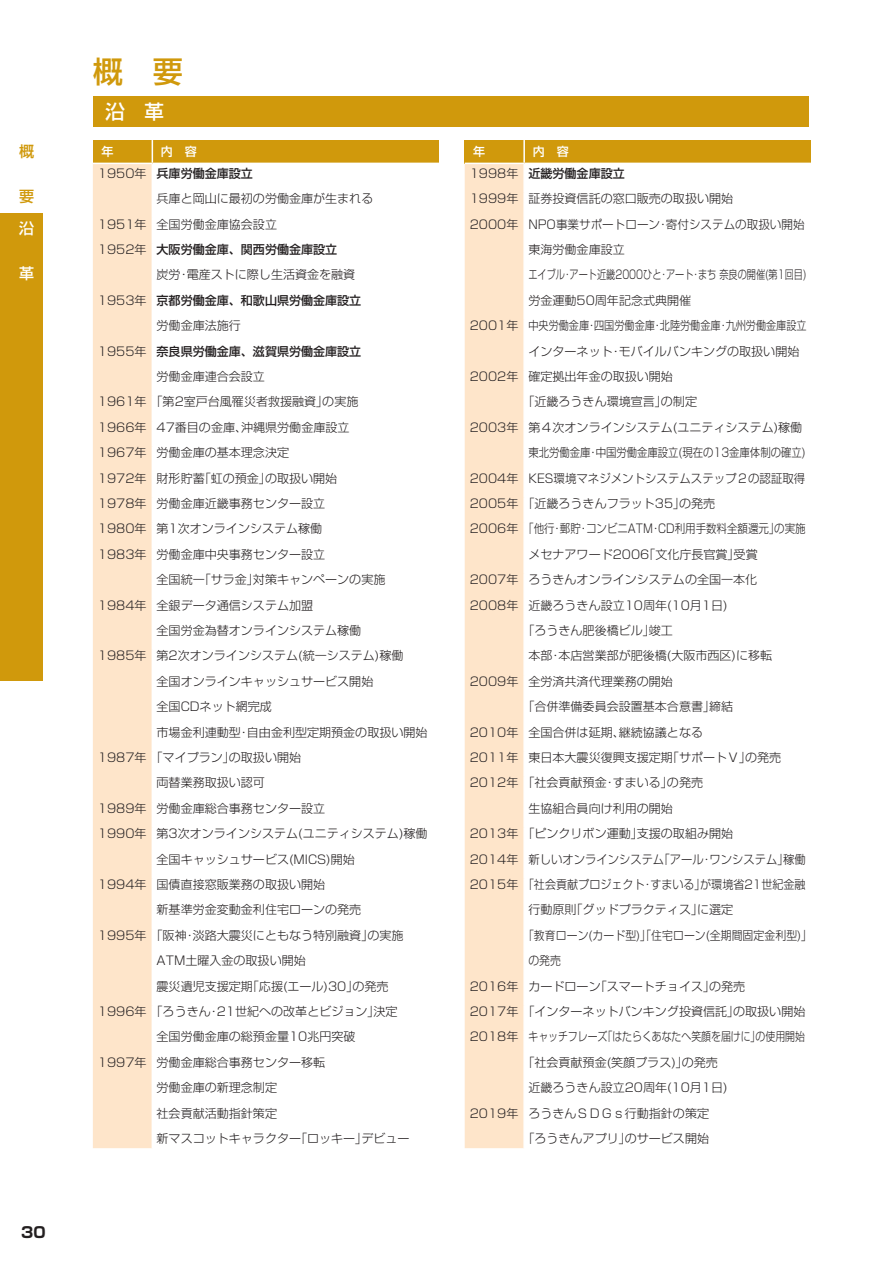
<style>
.page{position:relative;width:893px;height:1263px;background:#fff}
.page>*{position:absolute;margin:0;border:0;box-sizing:border-box;transform-origin:0 0}
.t1{font:500 30px "Shin Go Pr 6";color:#d0990c}
.t2{font:500 19.5px "Shin Go Pr 6";color:#fff}
.t3{font:500 15px "Shin Go Pr 6";color:#fff}
.t4{font:500 15px "Shin Go Pr 6";color:#d0990c}
.t5{font:700 15px "Shin Go Pr 6";color:#231f20}
.t6{font:300 12px "Shin Go Pr 6";color:#231f20}
.t7{font:500 12px/21.9px "Shin Go Pr 6";color:#231f20;text-align:center}
.t8{font:300 12px "Shin Go Pr 6";color:#231f20;scale:.76 1}
.t9{font:300 12px "Shin Go Pr 6";color:#231f20;scale:.9 1}
.t10{font:300 12px "Shin Go Pr 6";color:#231f20;scale:.86 1}
.t11{font:500 12px "Shin Go Pr 6";color:#fff}
.s1{color:#fff}
.s2{font-weight:300}
</style>
<div class="page">
<div style="left:0;top:213px;width:43px;height:467px;background:#d0990c"></div>
<div style="left:93px;top:97px;width:715px;height:30px;background:#d0990c"></div>
<div style="left:93px;top:140px;width:59px;height:23px;background:#d0990c"></div>
<div style="left:152px;top:140px;width:287px;height:23px;background:#d0990c"></div>
<div style="left:93px;top:164px;width:59px;height:984px;background:#fee5ca"></div>
<svg style="left:152px;top:140px;width:1px;height:23px"></svg>
<div style="left:465px;top:140px;width:59px;height:23px;background:#d0990c"></div>
<div style="left:524px;top:140px;width:287px;height:23px;background:#d0990c"></div>
<div style="left:465px;top:164px;width:58px;height:984px;background:#fee5ca"></div>
<hr style="left:523px;top:140px;width:2px;height:23px;background:#fff">
<p class="t4" style="left:19px;top:139px;width:16px">概</p>
<p class="t4" style="left:19px;top:184px;width:16px">要</p>
<p class="t3" style="left:19px;top:216px;width:16px">沿</p>
<p class="t3" style="left:19px;top:261px;width:16px">革</p>
<p class="t5" style="left:21px;top:1220px;width:26px">30</p>
<h1 class="t1" style="left:93px;top:47px;width:91px">概　要</h1>
<h2 class="t2" style="left:106px;top:96px;width:60px">沿　革</h2>
<p class="t11" style="left:101px;top:141px;width:14px">年</p>
<p class="t7" style="left:98px;top:140px;width:157px"><span class="s1">内　容<br></span><span class="s2">1950年</span> 兵庫労働金庫設立</p>
<p class="t6" style="left:157px;top:189px;width:218px">兵庫と岡山に最初の労働金庫が生まれる</p>
<p class="t6" style="left:98px;top:214px;width:181px">1951年 全国労働金庫協会設立</p>
<p class="t7" style="left:98px;top:238px;width:241px"><span class="s2">1952年</span> 大阪労働金庫、関西労働金庫設立</p>
<p class="t6" style="left:157px;top:265px;width:200px">炭労･電産ストに際し生活資金を融資</p>
<p class="t7" style="left:98px;top:289px;width:265px"><span class="s2">1953年</span> 京都労働金庫、和歌山県労働金庫設立</p>
<p class="t6" style="left:157px;top:316px;width:86px">労働金庫法施行</p>
<p class="t7" style="left:98px;top:339px;width:265px"><span class="s2">1955年</span> 奈良県労働金庫、滋賀県労働金庫設立</p>
<p class="t6" style="left:157px;top:366px;width:110px">労働金庫連合会設立</p>
<p class="t6" style="left:98px;top:392px;width:262px">1961年 ｢第2室戸台風罹災者救援融資｣の実施</p>
<p class="t6" style="left:98px;top:417px;width:253px">1966年 47番目の金庫、沖縄県労働金庫設立</p>
<p class="t6" style="left:98px;top:443px;width:193px">1967年 労働金庫の基本理念決定</p>
<p class="t6" style="left:98px;top:468px;width:241px">1972年 財形貯蓄｢虹の預金｣の取扱い開始</p>
<p class="t6" style="left:98px;top:493px;width:229px">1978年 労働金庫近畿事務センター設立</p>
<p class="t6" style="left:98px;top:519px;width:226px">1980年 第1次オンラインシステム稼働</p>
<p class="t6" style="left:98px;top:544px;width:229px">1983年 労働金庫中央事務センター設立</p>
<p class="t6" style="left:157px;top:570px;width:230px">全国統一｢サラ金｣対策キャンペーンの実施</p>
<p class="t6" style="left:98px;top:595px;width:217px">1984年 全銀データ通信システム加盟</p>
<p class="t6" style="left:157px;top:620px;width:206px">全国労金為替オンラインシステム稼働</p>
<p class="t6" style="left:98px;top:646px;width:307px">1985年 第2次オンラインシステム(統一システム)稼働</p>
<p class="t6" style="left:157px;top:671px;width:218px">全国オンラインキャッシュサービス開始</p>
<p class="t6" style="left:157px;top:697px;width:117px">全国CDネット網完成</p>
<p class="t6" style="left:157px;top:722px;width:272px">市場金利連動型･自由金利型定期預金の取扱い開始</p>
<p class="t6" style="left:98px;top:747px;width:205px">1987年 ｢マイプラン｣の取扱い開始</p>
<p class="t6" style="left:157px;top:773px;width:110px">両替業務取扱い認可</p>
<p class="t6" style="left:98px;top:798px;width:229px">1989年 労働金庫総合事務センター設立</p>
<p class="t6" style="left:98px;top:824px;width:331px">1990年 第3次オンラインシステム(ユニティシステム)稼働</p>
<p class="t6" style="left:157px;top:849px;width:200px">全国キャッシュサービス(MICS)開始</p>
<p class="t6" style="left:98px;top:874px;width:229px">1994年 国債直接窓販業務の取扱い開始</p>
<p class="t6" style="left:157px;top:900px;width:206px">新基準労金変動金利住宅ローンの発売</p>
<p class="t6" style="left:98px;top:925px;width:307px">1995年 ｢阪神･淡路大震災にともなう特別融資｣の実施</p>
<p class="t6" style="left:157px;top:951px;width:151px">ATM土曜入金の取扱い開始</p>
<p class="t6" style="left:157px;top:976px;width:233px">震災遺児支援定期｢応援(エール)30｣の発売</p>
<p class="t6" style="left:98px;top:1001px;width:301px">1996年 ｢ろうきん･21世紀への改革とビジョン｣決定</p>
<p class="t6" style="left:157px;top:1027px;width:200px">全国労働金庫の総預金量10兆円突破</p>
<p class="t6" style="left:98px;top:1052px;width:229px">1997年 労働金庫総合事務センター移転</p>
<p class="t6" style="left:157px;top:1078px;width:122px">労働金庫の新理念制定</p>
<p class="t6" style="left:157px;top:1103px;width:122px">社会貢献活動指針策定</p>
<p class="t6" style="left:157px;top:1128px;width:254px">新マスコットキャラクター｢ロッキー｣デビュー</p>
<p class="t11" style="left:473px;top:141px;width:14px">年</p>
<p class="t7" style="left:470px;top:140px;width:157px"><span class="s1">内　容<br></span><span class="s2">1998年</span> 近畿労働金庫設立</p>
<p class="t6" style="left:470px;top:189px;width:265px">1999年 証券投資信託の窓口販売の取扱い開始</p>
<p class="t6" style="left:470px;top:214px;width:336px">2000年 NPO事業サポートローン･寄付システムの取扱い開始</p>
<p class="t6" style="left:528px;top:240px;width:98px">東海労働金庫設立</p>
<p class="t8" style="left:528px;top:265px;width:367px">エイブル･アート近畿2000ひと･アート･まち 奈良の開催(第1回目)</p>
<p class="t6" style="left:528px;top:290px;width:164px">労金運動50周年記念式典開催</p>
<p class="t6" style="left:470px;top:316px;width:338px">2001年 中央労働金庫･四国労働金庫･北陸労働金庫･九州労働金庫設立</p>
<p class="t6" style="left:528px;top:341px;width:272px">インターネット･モバイルバンキングの取扱い開始</p>
<p class="t6" style="left:470px;top:366px;width:205px">2002年 確定拠出年金の取扱い開始</p>
<p class="t6" style="left:528px;top:392px;width:170px">｢近畿ろうきん環境宣言｣の制定</p>
<p class="t6" style="left:470px;top:417px;width:334px">2003年 第４次オンラインシステム(ユニティシステム)稼働</p>
<p class="t10" style="left:528px;top:443px;width:324px">東北労働金庫･中国労働金庫設立(現在の13金庫体制の確立)</p>
<p class="t6" style="left:470px;top:468px;width:337px">2004年 KES環境マネジメントシステムステップ２の認証取得</p>
<p class="t6" style="left:470px;top:493px;width:247px">2005年 ｢近畿ろうきんフラット35」の発売</p>
<p class="t6" style="left:470px;top:519px;width:337px">2006年「他行･郵貯･コンビニATM･CD利用手数料全額還元」の実施</p>
<p class="t6" style="left:528px;top:544px;width:231px">メセナアワード2006｢文化庁長官賞｣受賞</p>
<p class="t6" style="left:470px;top:570px;width:289px">2007年 ろうきんオンラインシステムの全国一本化</p>
<p class="t6" style="left:470px;top:595px;width:259px">2008年 近畿ろうきん設立10周年(10月1日)</p>
<p class="t6" style="left:528px;top:620px;width:146px">｢ろうきん肥後橋ビル｣竣工</p>
<p class="t6" style="left:528px;top:646px;width:245px">本部･本店営業部が肥後橋(大阪市西区)に移転</p>
<p class="t6" style="left:470px;top:671px;width:205px">2009年 全労済共済代理業務の開始</p>
<p class="t6" style="left:528px;top:697px;width:206px">｢合併準備委員会設置基本合意書｣締結</p>
<p class="t6" style="left:470px;top:722px;width:235px">2010年 全国合併は延期、継続協議となる</p>
<p class="t6" style="left:470px;top:747px;width:313px">2011年 東日本大震災復興支援定期｢サポートＶ｣の発売</p>
<p class="t6" style="left:470px;top:773px;width:235px">2012年 ｢社会貢献預金･すまいる｣の発売</p>
<p class="t6" style="left:528px;top:798px;width:146px">生協組合員向け利用の開始</p>
<p class="t6" style="left:470px;top:824px;width:265px">2013年 ｢ピンクリボン運動｣支援の取組み開始</p>
<p class="t6" style="left:470px;top:849px;width:338px">2014年 新しいオンラインシステム｢アール･ワンシステム｣稼働</p>
<p class="t6" style="left:470px;top:874px;width:337px">2015年 ｢社会貢献プロジェクト･すまいる｣が環境省21世紀金融</p>
<p class="t6" style="left:528px;top:900px;width:206px">行動原則｢グッドプラクティス｣に選定</p>
<p class="t9" style="left:528px;top:925px;width:311px">｢教育ローン(カード型)｣｢住宅ローン(全期間固定金利型)｣</p>
<p class="t9" style="left:528px;top:951px;width:38px">の発売</p>
<p class="t6" style="left:470px;top:976px;width:277px">2016年 カードローン｢スマートチョイス｣の発売</p>
<p class="t6" style="left:470px;top:1001px;width:337px">2017年 ｢インターネットバンキング投資信託｣の取扱い開始</p>
<p class="t6" style="left:470px;top:1027px;width:337px">2018年 キャッチフレーズ｢はたらくあなたへ笑顔を届けに｣の使用開始</p>
<p class="t6" style="left:528px;top:1052px;width:191px">｢社会貢献預金(笑顔プラス)｣の発売</p>
<p class="t6" style="left:528px;top:1078px;width:201px">近畿ろうきん設立20周年(10月1日)</p>
<p class="t6" style="left:470px;top:1103px;width:241px">2019年 ろうきんＳＤＧｓ行動指針の策定</p>
<p class="t6" style="left:522px;top:1128px;width:188px">「ろうきんアプリ」のサービス開始</p>
</div>
